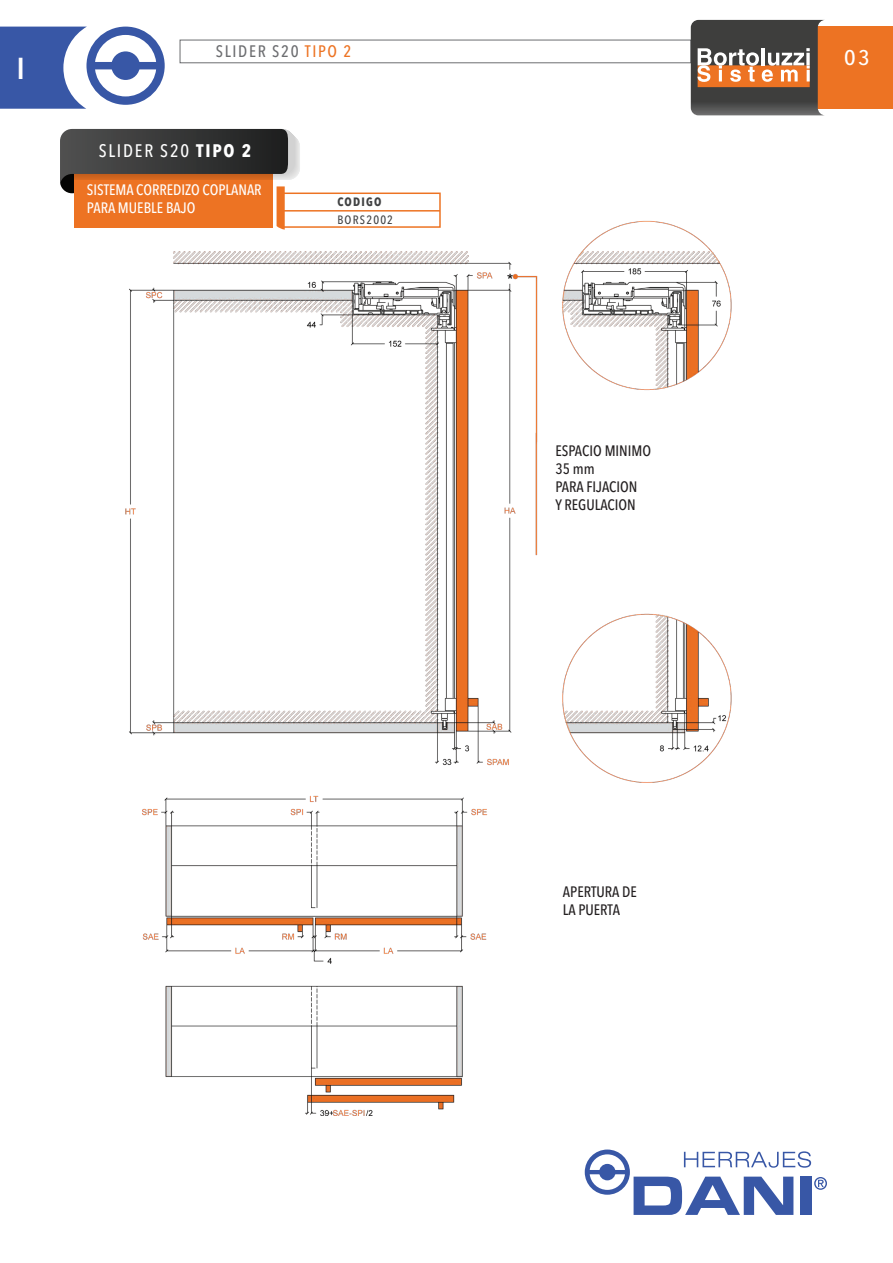
<style>
.page{position:relative;width:893px;height:1263px;background:#fff}
.page>*{position:absolute;margin:0;border:0;box-sizing:border-box;transform-origin:0 0}
.t1{font:600 condensed 30px "Avenir Next LT Pro";color:#fff}
.t2{font:500 condensed 21.15px "Avenir Next LT Pro";color:#fff;scale:1.14 1}
.t3{font:500 condensed 18px "Avenir Next LT Pro";letter-spacing:.1em;color:#fff}
.t4{font:500 condensed 16.5px "Avenir Next LT Pro";letter-spacing:.1em;color:#6c6d70}
.t5{font:500 condensed 15px/18px "Avenir Next LT Pro";color:#231f20}
.t6{font:500 condensed 15px/18px "Avenir Next LT Pro";color:#fff}
.t7{font:500 condensed 12px "Avenir Next LT Pro";letter-spacing:.1em;color:#414243}
.t8{font:700 condensed 12px "Avenir Next LT Pro";letter-spacing:.1em;color:#414243}
.s1{color:#ed7323}
.s2{font-weight:700}
</style>
<div class="page">
<div style="left:180px;top:40px;width:511px;height:23px;border:1px solid #6c6d70"></div>
<svg style="left:585px;top:1149px;width:242px;height:66px"></svg>
<div style="left:703px;top:27px;width:190px;height:82px;background:#ed7323"></div>
<svg style="left:0;top:27px;width:165px;height:82px"></svg>
<img style="left:125px;top:192px;width:607px;height:924px">
<div style="left:280px;top:193px;width:161px;height:35px;border:2px solid #ed7323"></div>
<hr style="left:281px;top:210px;width:159px;height:2px;background:#ed7323">
<svg style="left:60px;top:129px;width:240px;height:101px;background:#9d6642"></svg>
<svg style="left:691px;top:20px;width:134px;height:95px"></svg>
<h1 class="t1" style="left:17px;top:50px;width:9px">I</h1>
<p class="t4" style="left:216px;top:42px;width:137px">SLIDER S20 <span class="s1">TIPO 2</span></p>
<p class="t3" style="left:99px;top:140px;width:154px">SLIDER S20 <span class="s2">TIPO 2</span></p>
<p class="t6" style="left:87px;top:181px;width:176px">SISTEMA CORREDIZO COPLANAR<br>PARA MUEBLE BAJO</p>
<p class="t8" style="left:337px;top:194px;width:45px">CODIGO</p>
<p class="t7" style="left:337px;top:212px;width:57px">BORS2002</p>
<p class="t5" style="left:555px;top:442px;width:97px">ESPACIO MINIMO<br>35 mm<br>PARA FIJACION<br>Y REGULACION</p>
<p class="t5" style="left:563px;top:883px;width:75px">APERTURA DE<br>LA PUERTA</p>
<h2 class="t2" style="left:844px;top:45px;width:24px">03</h2>
</div>
